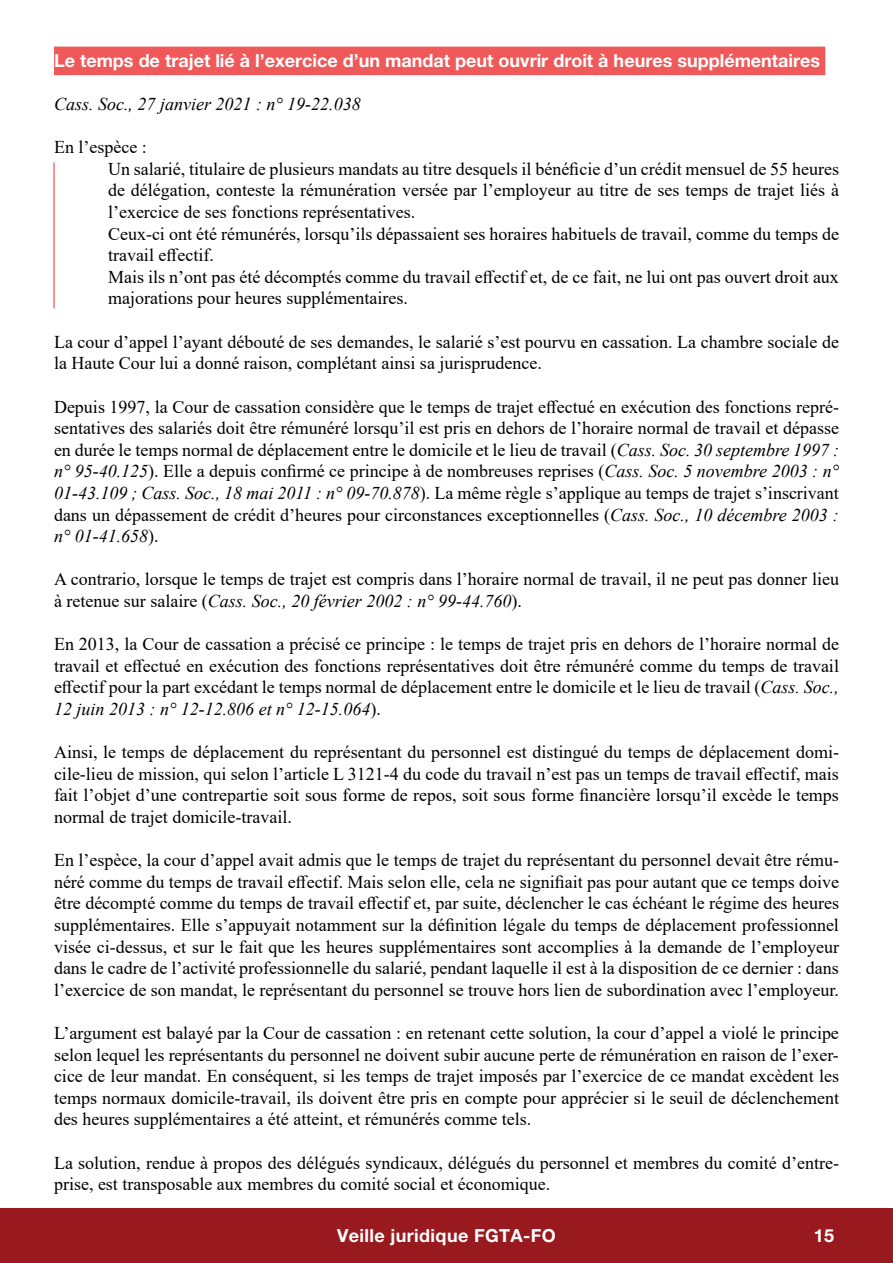
<style>
.page{position:relative;width:893px;height:1263px;background:#fff}
.page>*{position:absolute;margin:0;border:0;box-sizing:border-box;transform-origin:0 0}
.t1{font:18px/21.6px "Times New Roman";color:#000001;text-align:justify}
.t2{font:700 18px "Helvetica Neue LT Pro";color:#fff}
.t3{font:italic 18px "Times New Roman";color:#000001}
.t4{font:700 18px "Helvetica Neue LT Pro";letter-spacing:.02em;color:#fff}
.s1{font-style:italic}
</style>
<div class="page">
<div style="left:0;top:1209px;width:893px;height:54px;background:#981a1e"></div>
<div style="left:54px;top:47px;width:771px;height:28px;background:#f0595a"></div>
<hr style="left:54px;top:162px;width:1px;height:146px;background:#ee2d2d">
<p class="t2" style="left:54px;top:49px;width:768px">Le temps de trajet lié à l’exercice d’un mandat peut ouvrir droit à heures supplémentaires</p>
<p class="t3" style="left:54px;top:92px;width:308px">Cass. Soc., 27 janvier 2021 : n° 19-22.038</p>
<p class="t1" style="left:108px;top:136px;width:732px;text-align:left;text-indent:-54px">En l’espèce :<br>Un salarié, titulaire de plusieurs mandats au titre desquels il bénéficie d’un crédit mensuel de 55 heures de délégation, conteste la rémunération versée par l’employeur au titre de ses temps de trajet liés à l’exercice de ses fonctions représentatives.<br>Ceux-ci ont été rémunérés, lorsqu’ils dépassaient ses horaires habituels de travail, comme du temps de travail effectif.<br>Mais ils n’ont pas été décomptés comme du travail effectif et, de ce fait, ne lui ont pas ouvert droit aux majorations pour heures supplémentaires.</p>
<p class="t1" style="left:54px;top:330px;width:786px">La cour d’appel l’ayant débouté de ses demandes, le salarié s’est pourvu en cassation. La chambre sociale de la Haute Cour lui a donné raison, complétant ainsi sa jurisprudence.</p>
<p class="t1" style="left:54px;top:395px;width:786px">Depuis 1997, la Cour de cassation considère que le temps de trajet effectué en exécution des fonctions repré&shy;sentatives des salariés doit être rémunéré lorsqu’il est pris en dehors de l’horaire normal de travail et dépasse en durée le temps normal de déplacement entre le domicile et le lieu de travail (<span class="s1">Cass. Soc. 30 septembre 1997 : n° 95-40.125</span>). Elle a depuis confirmé ce principe à de nombreuses reprises (<span class="s1">Cass. Soc. 5 novembre 2003 : n° 01-43.109 ; Cass. Soc., 18 mai 2011 : n° 09-70.878</span>). La même règle s’applique au temps de trajet s’inscrivant dans un dépassement de crédit d’heures pour circonstances exceptionnelles (<span class="s1">Cass. Soc., 10 décembre 2003 : n° 01-41.658</span>).</p>
<p class="t1" style="left:54px;top:568px;width:786px">A contrario, lorsque le temps de trajet est compris dans l’horaire normal de travail, il ne peut pas donner lieu à retenue sur salaire (<span class="s1">Cass. Soc., 20 février 2002 : n° 99-44.760</span>).</p>
<p class="t1" style="left:54px;top:633px;width:786px">En 2013, la Cour de cassation a précisé ce principe : le temps de trajet pris en dehors de l’horaire normal de travail et effectué en exécution des fonctions représentatives doit être rémunéré comme du temps de travail effectif pour la part excédant le temps normal de déplacement entre le domicile et le lieu de travail (<span class="s1">Cass. Soc., 12 juin 2013 : n° 12-12.806 et n° 12-15.064</span>).</p>
<p class="t1" style="left:54px;top:741px;width:786px">Ainsi, le temps de déplacement du représentant du personnel est distingué du temps de déplacement domi&shy;cile-lieu de mission, qui selon l’article L 3121-4 du code du travail n’est pas un temps de travail effectif, mais fait l’objet d’une contrepartie soit sous forme de repos, soit sous forme financière lorsqu’il excède le temps normal de trajet domicile-travail.</p>
<p class="t1" style="left:54px;top:849px;width:786px">En l’espèce, la cour d’appel avait admis que le temps de trajet du représentant du personnel devait être rému&shy;néré comme du temps de travail effectif. Mais selon elle, cela ne signifiait pas pour autant que ce temps doive être décompté comme du temps de travail effectif et, par suite, déclencher le cas échéant le régime des heures supplémentaires. Elle s’appuyait notamment sur la définition légale du temps de déplacement professionnel visée ci-dessus, et sur le fait que les heures supplémentaires sont accomplies à la demande de l’employeur dans le cadre de l’activité professionnelle du salarié, pendant laquelle il est à la disposition de ce dernier : dans l’exercice de son mandat, le représentant du personnel se trouve hors lien de subordination avec l’employeur.</p>
<p class="t1" style="left:54px;top:1021px;width:786px">L’argument est balayé par la Cour de cassation : en retenant cette solution, la cour d’appel a violé le principe selon lequel les représentants du personnel ne doivent subir aucune perte de rémunération en raison de l’exer&shy;cice de leur mandat. En conséquent, si les temps de trajet imposés par l’exercice de ce mandat excèdent les temps normaux domicile-travail, ils doivent être pris en compte pour apprécier si le seuil de déclenchement des heures supplémentaires a été atteint, et rémunérés comme tels.</p>
<p class="t1" style="left:54px;top:1151px;width:786px">La solution, rendue à propos des délégués syndicaux, délégués du personnel et membres du comité d’entre&shy;prise, est transposable aux membres du comité social et économique.</p>
<p class="t4" style="left:337px;top:1225px;width:220px">Veille juridique FGTA-FO</p>
<p class="t2" style="left:814px;top:1225px;width:22px">15</p>
</div>
